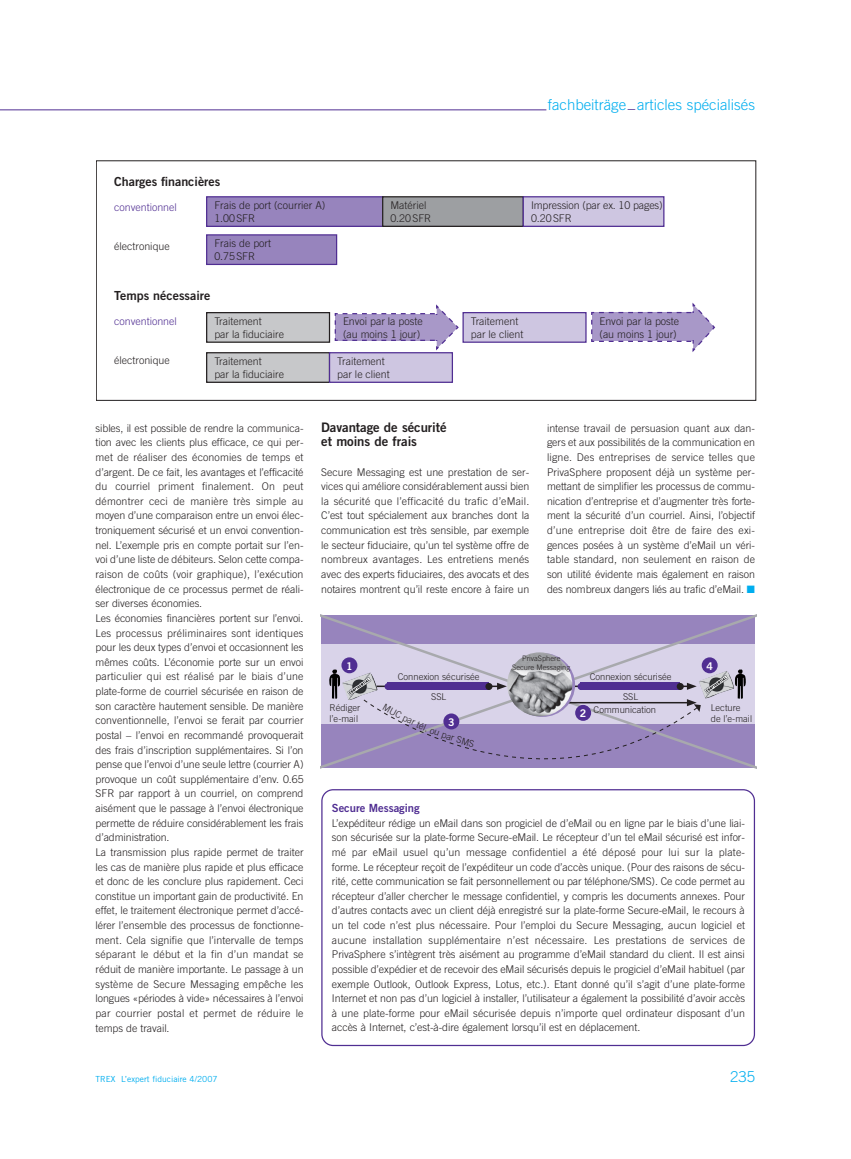
<style>
.page{position:relative;width:851px;height:1159px;background:#fff}
.page>*{position:absolute;margin:0;border:0;box-sizing:border-box;transform-origin:0 0}
.t1{font:300 15px "Trade Gothic";color:#00aeef}
.t2{font:13.12px/14.6px "Trade Gothic Bold Two";letter-spacing:-.005em;color:#231f20}
.t3{font:12.5px "Trade Gothic Bold Two";color:#231f20}
.t4{font:11.25px "Trade Gothic Bold Two";letter-spacing:-.005em;color:#502e92}
.t5{font:300 10.62px/14.6px "Trade Gothic";letter-spacing:-.005em;color:#231f20}
.t6{font:300 10.62px "Trade Gothic";color:#502e92}
.t7{font:10.62px "Trade Gothic Bold Two";color:#fff}
.t8{font:300 9.38px/20px "Trade Gothic";color:#231f20;text-align:center}
.t9{font:8.38px "Trade Gothic";color:#00aeef}
.t10{font:300 7.5px/9px "Trade Gothic";color:#231f20;text-align:center}
.s1{color:#502e92}
.s2{color:#00aeef}
</style>
<div class="page">
<hr style="left:0;top:109px;width:546px;height:1px;background:#502e92">
<div style="left:96px;top:160px;width:660px;height:241px;border:1px solid #231f20"></div>
<div style="left:207px;top:197px;width:175px;height:29px;background:#9784bd"></div>
<div style="left:206px;top:196px;width:177px;height:31px;border:1px solid #502e92"></div>
<div style="left:207px;top:313px;width:122px;height:29px;background:#c7c8ca"></div>
<div style="left:206px;top:312px;width:124px;height:31px;border:1px solid #231f20"></div>
<div style="left:382px;top:197px;width:141px;height:29px;background:#9d9fa2"></div>
<div style="left:382px;top:196px;width:142px;height:31px;border:1px solid #231f20"></div>
<div style="left:523px;top:197px;width:140px;height:29px;background:#cec6e1"></div>
<div style="left:522px;top:196px;width:142px;height:31px;border:1px solid #502e92"></div>
<div style="left:207px;top:235px;width:129px;height:29px;background:#9784bd"></div>
<div style="left:206px;top:234px;width:131px;height:31px;border:1px solid #502e92"></div>
<svg style="left:334px;top:304px;width:125px;height:47px"></svg>
<div style="left:435px;top:314px;width:8px;height:25px;background:#a898c8"></div>
<div style="left:463px;top:313px;width:123px;height:29px;background:#cec6e1"></div>
<div style="left:462px;top:312px;width:124px;height:31px;border:1px solid #502e92"></div>
<svg style="left:591px;top:302px;width:125px;height:50px"></svg>
<div style="left:691px;top:313px;width:8px;height:27px;background:#a898c8"></div>
<div style="left:207px;top:353px;width:122px;height:29px;background:#c7c8ca"></div>
<div style="left:206px;top:352px;width:124px;height:31px;border:1px solid #231f20"></div>
<div style="left:329px;top:353px;width:123px;height:29px;background:#cec6e1"></div>
<div style="left:329px;top:352px;width:124px;height:31px;border:1px solid #502e92"></div>
<svg style="left:321px;top:789px;width:434px;height:257px"></svg>
<svg style="left:320px;top:614px;width:436px;height:155px;background:#baaed3"></svg>
<img style="left:329px;top:669px;width:11px;height:29px">
<div style="left:341px;top:657px;width:16px;height:16px;background:#502e92;border-radius:50%"></div>
<hr style="left:374px;top:685px;width:125px;height:2px;background:#231f20">
<svg style="left:497px;top:683px;width:10px;height:7px"></svg>
<div style="left:384px;top:683px;width:7px;height:7px;background:#502e92;border-radius:50%"></div>
<div style="left:388px;top:683px;width:101px;height:7px;background:#502e92"></div>
<div style="left:485px;top:683px;width:7px;height:7px;background:#231f20;border-radius:50%"></div>
<img style="left:734px;top:669px;width:12px;height:29px">
<div style="left:701px;top:657px;width:16px;height:16px;background:#502e92;border-radius:50%"></div>
<hr style="left:568px;top:685px;width:121px;height:2px;background:#231f20">
<svg style="left:686px;top:683px;width:10px;height:7px"></svg>
<div style="left:577px;top:683px;width:7px;height:7px;background:#502e92;border-radius:50%"></div>
<div style="left:581px;top:683px;width:98px;height:7px;background:#502e92"></div>
<div style="left:676px;top:683px;width:7px;height:7px;background:#231f20;border-radius:50%"></div>
<svg style="left:363px;top:699px;width:335px;height:128px"></svg>
<svg style="left:686px;top:699px;width:14px;height:13px"></svg>
<img style="left:342px;top:672px;width:36px;height:28px">
<img style="left:698px;top:671px;width:36px;height:27px">
<svg style="left:510px;top:653px;width:65px;height:64px"></svg>
<img style="left:507px;top:652px;width:65px;height:64px;border-radius:50%">
<svg style="left:382px;top:703px;width:92px;height:44px;background:#afa2cb"></svg>
<h1 class="t1" style="left:548px;top:99px;width:209px">fachbeiträge<span class="s1">_</span>articles spécialisés</h1>
<p class="t3" style="left:114px;top:177px;width:107px">Charges financières</p>
<p class="t6" style="left:114px;top:203px;width:64px">conventionnel</p>
<p class="t5" style="left:114px;top:240px;width:57px">électronique</p>
<p class="t3" style="left:114px;top:291px;width:97px">Temps nécessaire</p>
<p class="t6" style="left:114px;top:317px;width:64px">conventionnel</p>
<p class="t5" style="left:114px;top:353px;width:57px">électronique</p>
<p class="t5" style="left:214px;top:200px;width:112px;line-height:12.8px">Frais de port (courrier A)<br>1.00 SFR</p>
<p class="t5" style="left:390px;top:200px;width:42px;line-height:12.8px">Matériel<br>0.20 SFR</p>
<p class="t5" style="left:531px;top:200px;width:133px;line-height:12.8px">Impression (par ex. 10 pages)<br>0.20 SFR</p>
<p class="t5" style="left:214px;top:238px;width:58px;line-height:12.8px">Frais de port<br>0.75 SFR</p>
<p class="t5" style="left:343px;top:315px;width:81px;line-height:12.8px">Envoi par la poste (au moins 1 jour)</p>
<p class="t5" style="left:471px;top:316px;width:54px;line-height:12.8px">Traitement par le client</p>
<p class="t5" style="left:599px;top:315px;width:81px;line-height:12.8px">Envoi par la poste (au moins 1 jour)</p>
<p class="t5" style="left:214px;top:316px;width:71px;line-height:12.8px">Traitement<br>par la fiduciaire</p>
<p class="t5" style="left:214px;top:356px;width:71px;line-height:12.8px">Traitement<br>par la fiduciaire</p>
<p class="t5" style="left:337px;top:356px;width:54px;line-height:12.8px">Traitement par le client</p>
<p class="t5" style="left:95px;top:421px;width:209px">sibles, il est possible de rendre la communica&shy;tion avec les clients plus efficace, ce qui per&shy;met de réaliser des économies de temps et d’argent. De ce fait, les avantages et l’efficacité du courriel priment finalement. On peut démontrer ceci de manière très simple au moyen d’une comparaison entre un envoi élec&shy;troniquement sécurisé et un envoi convention&shy;nel. L’exemple pris en compte portait sur l’en&shy;voi d’une liste de débiteurs. Selon cette compa&shy;raison de coûts (voir graphique), l’exécution électronique de ce processus permet de réali&shy;ser diverses économies.<br>Les économies financières portent sur l’envoi.<br>Les processus préliminaires sont identiques pour les deux types d’envoi et occasionnent les mêmes coûts. L’économie porte sur un envoi particulier qui est réalisé par le biais d’une plate-forme de courriel sécurisée en raison de son caractère hautement sensible. De manière conventionnelle, l’envoi se ferait par courrier postal – l’envoi en recommandé provoquerait des frais d’inscription supplémentaires. Si l’on pense que l’envoi d’une seule lettre (courrier A) provoque un coût supplémentaire d’env. 0.65<br>SFR par rapport à un courriel, on comprend aisément que le passage à l’envoi électronique permette de réduire considérablement les frais d’administration.<br>La transmission plus rapide permet de traiter les cas de manière plus rapide et plus efficace et donc de les conclure plus rapidement. Ceci constitue un important gain de productivité. En effet, le traitement électronique permet d’accé&shy;lérer l’ensemble des processus de fonctionne&shy;ment. Cela signifie que l’intervalle de temps séparant le début et la fin d’un mandat se réduit de manière importante. Le passage à un système de Secure Messaging empêche les longues «périodes à vide» nécessaires à l’envoi par courrier postal et permet de réduire le temps de travail.</p>
<p class="t2" style="left:321px;top:421px;width:127px">Davantage de sécurité et moins de frais</p>
<p class="t5" style="left:547px;top:421px;width:209px;text-align:justify">intense travail de persuasion quant aux dan&shy;gers et aux possibilités de la communication en ligne. Des entreprises de service telles que PrivaSphere proposent déjà un système per&shy;mettant de simplifier les processus de commu&shy;nication d’entreprise et d’augmenter très forte&shy;ment la sécurité d’un courriel. Ainsi, l’objectif d’une entreprise doit être de faire des exi&shy;gences posées à un système d’eMail un véri&shy;table standard, non seulement en raison de son utilité évidente mais également en raison des nombreux dangers liés au trafic d’eMail. <span class="s2">■</span></p>
<p class="t5" style="left:321px;top:465px;width:209px;text-align:justify">Secure Messaging est une prestation de ser&shy;vices qui améliore considérablement aussi bien la sécurité que l’efficacité du trafic d’eMail.<br>C’est tout spécialement aux branches dont la communication est très sensible, par exemple le secteur fiduciaire, qu’un tel système offre de nombreux avantages. Les entretiens menés avec des experts fiduciaires, des avocats et des notaires montrent qu’il reste encore à faire un</p>
<p class="t10" style="left:512px;top:654px;width:59px">PrivaSphere<br>Secure Messaging</p>
<p class="t7" style="left:346px;top:662px;width:8px">1</p>
<p class="t7" style="left:706px;top:662px;width:8px">4</p>
<p class="t8" style="left:710px;top:702px;width:43px;line-height:11.2px;text-align:left">Lecture de l’e-mail</p>
<p class="t8" style="left:589px;top:667px;width:83px">Connexion sécurisée<br>SSL</p>
<p class="t8" style="left:398px;top:668px;width:83px">Connexion sécurisée<br>SSL</p>
<p class="t8" style="left:329px;top:702px;width:32px;line-height:11.2px;text-align:left">Rédiger l’e-mail</p>
<p class="t7" style="left:580px;top:709px;width:8px">2</p>
<p class="t8" style="left:593px;top:700px;width:64px">Communication</p>
<p class="t7" style="left:448px;top:718px;width:8px">3</p>
<p class="t4" style="left:332px;top:804px;width:89px">Secure Messaging</p>
<p class="t5" style="left:332px;top:816px;width:414px;text-align:justify">L’expéditeur rédige un eMail dans son progiciel de d’eMail ou en ligne par le biais d’une liai&shy;son sécurisée sur la plate-forme Secure-eMail. Le récepteur d’un tel eMail sécurisé est infor&shy;mé par eMail usuel qu’un message confidentiel a été déposé pour lui sur la plate&shy;forme. Le récepteur reçoit de l’expéditeur un code d’accès unique. (Pour des raisons de sécu&shy;rité, cette communication se fait personnellement ou par téléphone/SMS). Ce code permet au récepteur d’aller chercher le message confidentiel, y compris les documents annexes. Pour d’autres contacts avec un client déjà enregistré sur la plate-forme Secure-eMail, le recours à un tel code n’est plus nécessaire. Pour l’emploi du Secure Messaging, aucun logiciel et aucune installation supplémentaire n’est nécessaire. Les prestations de services de PrivaSphere s’intègrent très aisément au programme d’eMail standard du client. Il est ainsi possible d’expédier et de recevoir des eMail sécurisés depuis le progiciel d’eMail habituel (par exemple Outlook, Outlook Express, Lotus, etc.). Etant donné qu’il s’agit d’une plate-forme Internet et non pas d’un logiciel à installer, l’utilisateur a également la possibilité d’avoir accès à une plate-forme pour eMail sécurisée depuis n’importe quel ordinateur disposant d’un accès à Internet, c’est-à-dire également lorsqu’il est en déplacement.</p>
<p class="t9" style="left:95px;top:1075px;width:123px">TREX L’expert fiduciaire 4/2007</p>
<h1 class="t1" style="left:730px;top:1071px;width:27px">235</h1>
</div>
